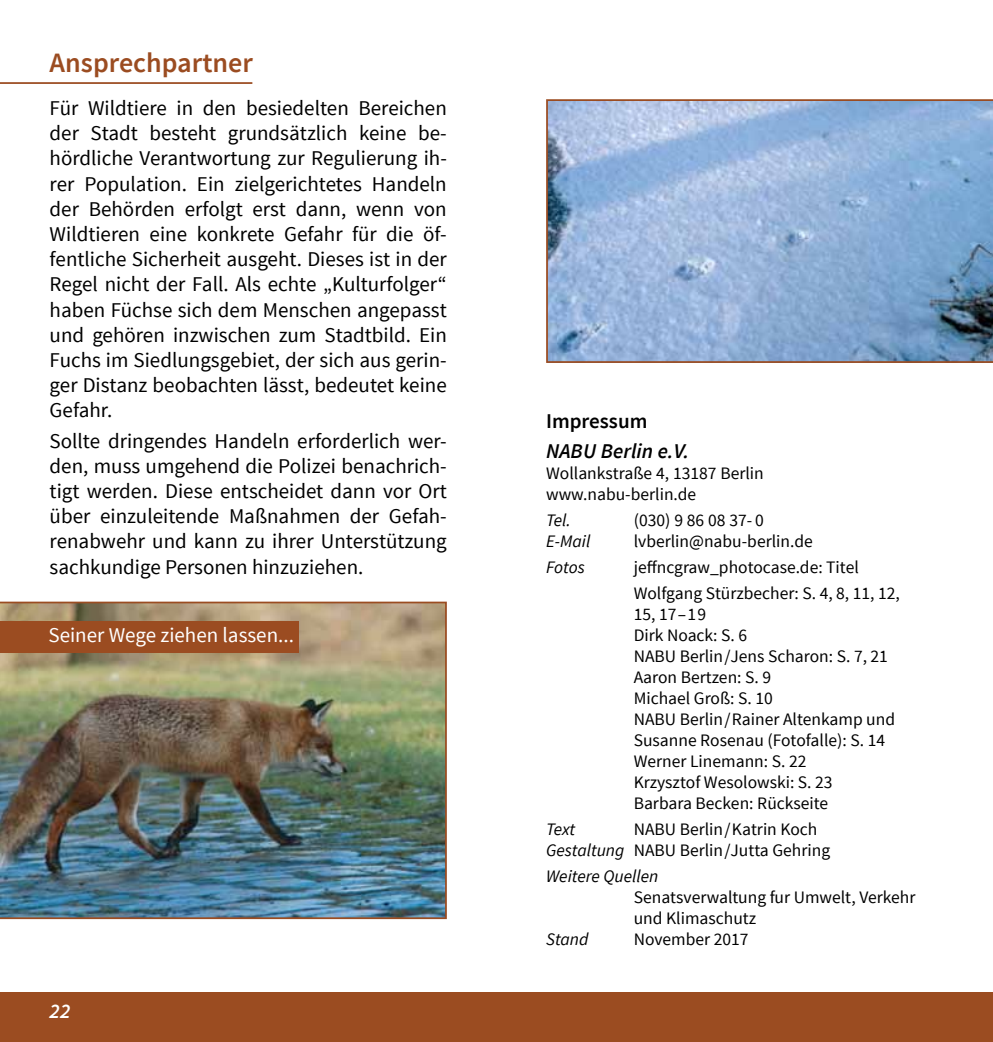
<style>
.page{position:relative;width:993px;height:1042px;background:#fff}
.page>*{position:absolute;margin:0;border:0;box-sizing:border-box;transform-origin:0 0}
.t1{font:600 28px "Source Sans Pro";color:#9b4c21}
.t2{font:21px/25.2px "Source Sans Pro";color:#000;text-align:justify}
.t3{font:21px "Source Sans Pro";color:#fff}
.t4{font:italic 600 21px "Source Sans Pro";color:#000}
.t5{font:600 21px "Source Sans Pro";color:#000}
.t6{font:italic 600 21px "Source Sans Pro";color:#fff}
.t7{font:17.5px/21px "Source Sans Pro";color:#000}
.t8{font:italic 17.5px "Source Sans Pro";color:#000}
.s1{font-style:italic}
</style>
<div class="page">
<div style="left:0;top:992px;width:516px;height:50px;background:#9b4c21"></div>
<div style="left:476px;top:992px;width:516px;height:50px;background:#9b4c21"></div>
<svg style="left:546px;top:99px;width:446px;height:264px;background:#8facd1"></svg>
<hr style="left:0;top:82px;width:252px;height:2px;background:#9b4c21">
<img style="left:0;top:601px;width:446px;height:318px">
<div style="left:0;top:621px;width:299px;height:31px;background:#9b4c21"></div>
<h1 class="t1" style="left:50px;top:45px;width:205px">Ansprechpartner</h1>
<p class="t2" style="left:50px;top:96px;width:398px">Für Wildtiere in den besiedelten Bereichen der Stadt besteht grundsätzlich keine be&shy;hördliche Verantwortung zur Regulierung ih&shy;rer Population. Ein zielgerichtetes Handeln der Behörden erfolgt erst dann, wenn von Wildtieren eine konkrete Gefahr für die öf&shy;fentliche Sicherheit ausgeht. Dieses ist in der Regel nicht der Fall. Als echte „Kulturfolger“ haben Füchse sich dem Menschen angepasst und gehören inzwischen zum Stadtbild. Ein Fuchs im Siedlungsgebiet, der sich aus gerin&shy;ger Distanz beobachten lässt, bedeutet keine Gefahr.</p>
<p class="t2" style="left:50px;top:428px;width:398px">Sollte dringendes Handeln erforderlich wer&shy;den, muss umgehend die Polizei benachrich&shy;tigt werden. Diese entscheidet dann vor Ort über einzuleitende Maßnahmen der Gefah&shy;renabwehr und kann zu ihrer Unterstützung sachkundige Personen hinzuziehen.</p>
<p class="t3" style="left:48px;top:622px;width:247px">Seiner Wege ziehen lassen...</p>
<p class="t6" style="left:50px;top:998px;width:22px">22</p>
<p class="t5" style="left:546px;top:407px;width:103px">Impressum</p>
<p class="t4" style="left:546px;top:438px;width:144px">NABU Berlin e.V.</p>
<p class="t7" style="left:546px;top:463px;width:219px">Wollankstraße 4, 13187 Berlin www.nabu-berlin.de</p>
<p class="t8" style="left:546px;top:509px;width:26px">Tel.</p>
<p class="t7" style="left:633px;top:510px;width:131px">(030) 9 86 08 37- 0</p>
<p class="t8" style="left:546px;top:530px;width:46px">E-Mail</p>
<p class="t7" style="left:633px;top:531px;width:180px">lvberlin@nabu-berlin.de</p>
<p class="t8" style="left:546px;top:556px;width:40px">Fotos</p>
<p class="t7" style="left:633px;top:554px;width:267px;line-height:25.9px">jeffncgraw_photocase.de: Titel<br>Wolfgang Stürzbecher: S. 4, 8, 11, 12,</p>
<p class="t7" style="left:633px;top:603px;width:263px">15, 17–19<br>Dirk Noack: S. 6<br>NABU Berlin/Jens Scharon: S. 7, 21<br>Aaron Bertzen: S. 9<br>Michael Groß: S. 10<br>NABU Berlin/Rainer Altenkamp und<br>Susanne Rosenau (Fotofalle): S. 14<br>Werner Linemann: S. 22<br>Krzysztof Wesolowski: S. 23<br>Barbara Becken: Rückseite</p>
<p class="t8" style="left:546px;top:818px;width:31px">Text</p>
<p class="t7" style="left:546px;top:818px;width:285px;text-indent:88px">NABU Berlin/Katrin Koch<br><span class="s1">Gestaltung</span> NABU Berlin/Jutta Gehring</p>
<p class="t8" style="left:546px;top:865px;width:114px">Weitere Quellen</p>
<p class="t7" style="left:633px;top:886px;width:283px">Senatsverwaltung fur Umwelt, Verkehr und Klimaschutz</p>
<p class="t8" style="left:546px;top:928px;width:44px">Stand</p>
<p class="t7" style="left:633px;top:928px;width:116px">November 2017</p>
</div>
